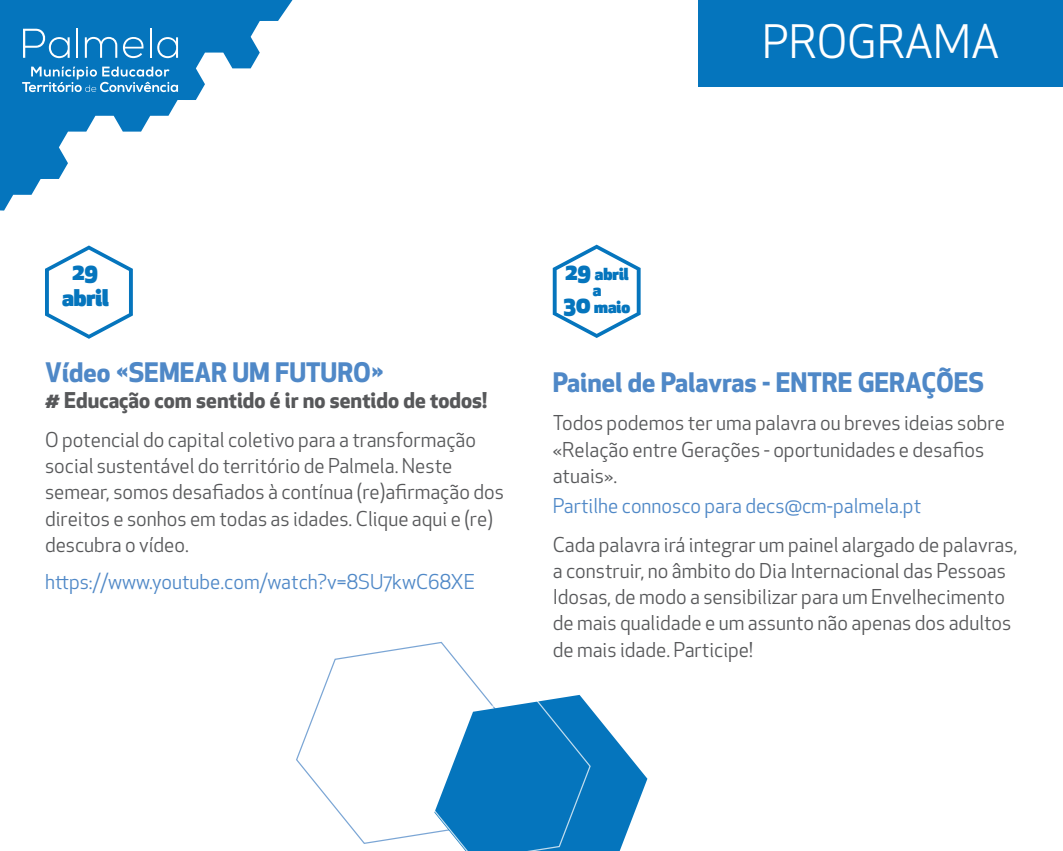
<style>
.page{position:relative;width:1063px;height:851px;background:#fff}
.page>*{position:absolute;margin:0;border:0;box-sizing:border-box;transform-origin:0 0}
.t1{font:45px "Apex New";color:#fff}
.t2{font:700 26.25px "Apex New";color:#4f88c7}
.t3{font:900 22.5px/26.2px "Apex New";color:#0575bd;text-align:center}
.t4{font:700 21.25px "Apex New";color:#57585a}
.t5{font:20px/26.2px "Apex New";color:#57585a}
.t6{font:20px "Apex New";color:#4f88c7}
.t7{font:900 16.25px/16.2px "Apex New";color:#0575bd;text-align:center}
.s1{font-size:22.5px}
</style>
<div class="page">
<svg style="left:0;top:0;width:293px;height:210px"></svg>
<svg style="left:23px;top:29px;width:48px;height:29px"></svg>
<hr style="left:76px;top:29px;width:2px;height:29px;background:#fff">
<svg style="left:85px;top:37px;width:32px;height:21px"></svg>
<svg style="left:123px;top:37px;width:21px;height:21px"></svg>
<hr style="left:150px;top:29px;width:2px;height:29px;background:#fff">
<svg style="left:157px;top:37px;width:22px;height:21px"></svg>
<svg style="left:22px;top:66px;width:156px;height:26px"></svg>
<svg style="left:45px;top:245px;width:88px;height:94px"></svg>
<svg style="left:296px;top:641px;width:188px;height:203px"></svg>
<svg style="left:419px;top:694px;width:228px;height:156px"></svg>
<svg style="left:553px;top:244px;width:88px;height:94px"></svg>
<div style="left:699px;top:0;width:364px;height:87px;background:#0575bd"></div>
<p class="t3" style="left:62px;top:258px;width:48px">29 abril</p>
<p class="t7" style="left:564px;top:266px;width:68px"><span class="s1">29</span> abril a<br><span class="s1">30</span> maio</p>
<h1 class="t1" style="left:762px;top:13px;width:239px">PROGRAMA</h1>
<h2 class="t2" style="left:45px;top:353px;width:341px">Vídeo «SEMEAR UM FUTURO»</h2>
<p class="t4" style="left:45px;top:385px;width:444px"># Educação com sentido é ir no sentido de todos!</p>
<p class="t5" style="left:45px;top:426px;width:460px">O potencial do capital coletivo para a transformação social sustentável do território de Palmela. Neste semear, somos desafiados à contínua (re)afirmação dos direitos e sonhos em todas as idades. Clique aqui e (re) descubra o vídeo.</p>
<p class="t6" style="left:45px;top:569px;width:432px">https://www.youtube.com/watch?v=8SU7kwC68XE</p>
<h2 class="t2" style="left:553px;top:363px;width:433px">Painel de Palavras - ENTRE GERAÇÕES</h2>
<p class="t5" style="left:553px;top:410px;width:454px">Todos podemos ter uma palavra ou breves ideias sobre «Relação entre Gerações - oportunidades e desafios atuais».</p>
<p class="t6" style="left:553px;top:493px;width:370px">Partilhe connosco para decs@cm-palmela.pt</p>
<p class="t5" style="left:553px;top:531px;width:466px">Cada palavra irá integrar um painel alargado de palavras, a construir, no âmbito do Dia Internacional das Pessoas Idosas, de modo a sensibilizar para um Envelhecimento de mais qualidade e um assunto não apenas dos adultos de mais idade. Participe!</p>
</div>
